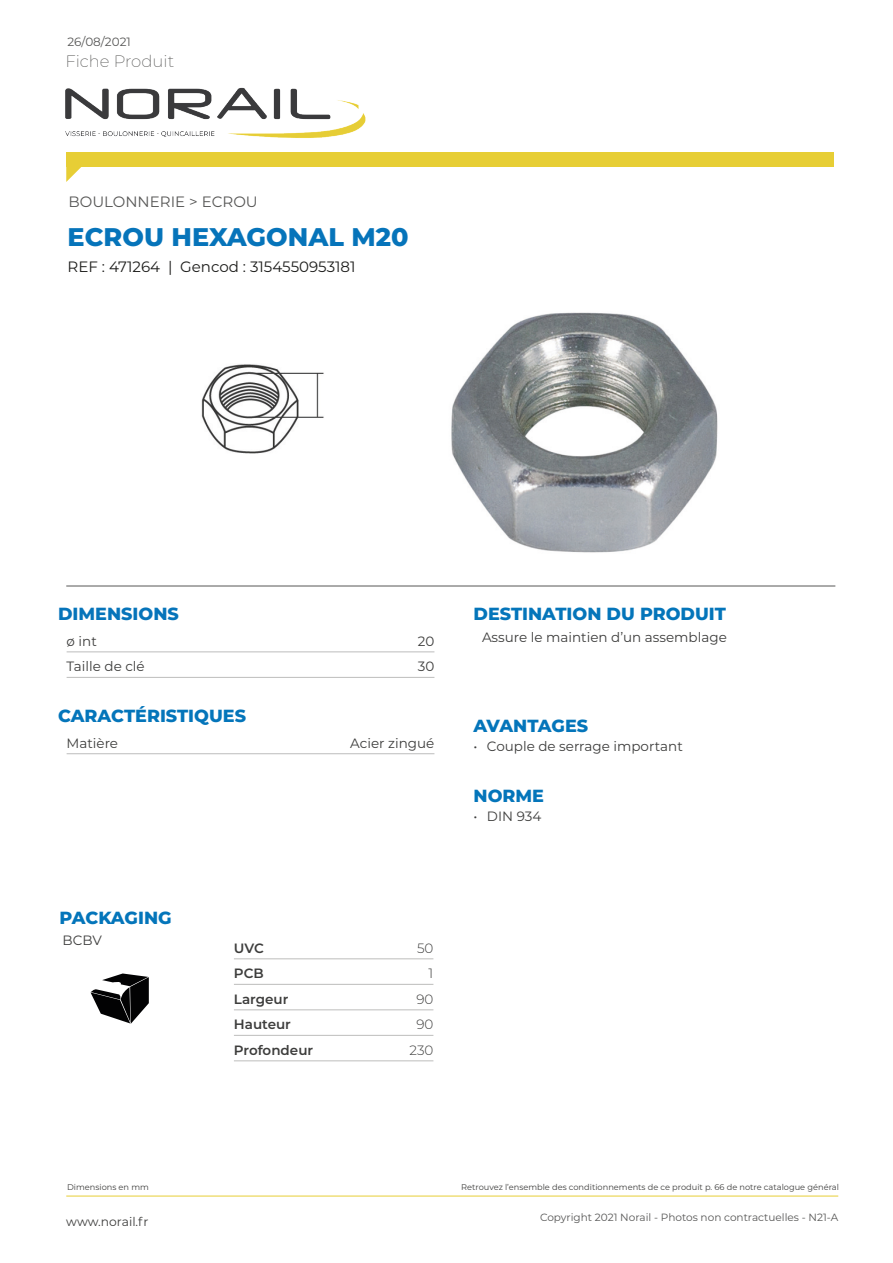
<style>
.page{position:relative;width:893px;height:1263px;background:#fff}
.page>*{position:absolute;margin:0;border:0;box-sizing:border-box;transform-origin:0 0}
.t1{font:800 25.5px "Montserrat";color:#0674ba}
.t2{font:800 17.55px "Montserrat";color:#0475ba}
.t3{font:800 17.55px "Montserrat";color:#0674ba}
.t4{font:200 16.5px "Montserrat";color:#575756}
.t5{font:15px "Montserrat";color:#1d1d1b}
.t6{font:15px "Montserrat";color:#575756}
.t7{font:13.5px "Montserrat";color:#3d3d3c}
.t8{font:600 13.5px "Montserrat";color:#3d3d3c}
.t9{font:300 13.5px "Montserrat";color:#3d3d3c}
.t10{font:12.3px "Montserrat";color:#3d3d3c}
.t11{font:12px "Montserrat";color:#575756}
.t12{font:10.5px "Montserrat";color:#575756}
.t13{font:8.25px "Montserrat";color:#3d3d3c}
</style>
<div class="page">
<div style="left:66px;top:152px;width:767px;height:15px;background:#e7ce35"></div>
<svg style="left:66px;top:167px;width:15px;height:15px"></svg>
<img style="left:65px;top:87px;width:301px;height:51px">
<hr style="left:66px;top:586px;width:769px;height:1px;background:#575756">
<hr style="left:66px;top:1196px;width:772px;height:1px;background:#e7ce35">
<hr style="left:67px;top:651px;width:367px;height:1px;background:#bdbdbc">
<hr style="left:67px;top:677px;width:367px;height:1px;background:#bdbdbc">
<hr style="left:67px;top:753px;width:367px;height:1px;background:#bdbdbc">
<hr style="left:234px;top:958px;width:199px;height:1px;background:#bdbdbc">
<hr style="left:234px;top:984px;width:199px;height:1px;background:#bdbdbc">
<hr style="left:234px;top:1009px;width:199px;height:1px;background:#bdbdbc">
<hr style="left:234px;top:1035px;width:199px;height:1px;background:#bdbdbc">
<hr style="left:234px;top:1060px;width:199px;height:1px;background:#bdbdbc">
<svg style="left:91px;top:973px;width:58px;height:51px"></svg>
<img style="left:451px;top:312px;width:267px;height:241px">
<img style="left:201px;top:364px;width:123px;height:90px">
<p class="t11" style="left:67px;top:33px;width:65px">26/08/2021</p>
<p class="t4" style="left:65px;top:50px;width:110px">Fiche Produit</p>
<p class="t6" style="left:68px;top:192px;width:191px">BOULONNERIE &gt; ECROU</p>
<p class="t1" style="left:68px;top:219px;width:342px">ECROU HEXAGONAL M20</p>
<p class="t5" style="left:68px;top:256px;width:289px">REF : 471264 | Gencod : 3154550953181</p>
<p class="t3" style="left:58px;top:601px;width:122px">DIMENSIONS</p>
<p class="t7" style="left:67px;top:632px;width:32px">ø int</p>
<p class="t7" style="left:418px;top:632px;width:18px">20</p>
<p class="t7" style="left:67px;top:657px;width:80px">Taille de clé</p>
<p class="t7" style="left:418px;top:657px;width:18px">30</p>
<p class="t2" style="left:58px;top:703px;width:189px">CARACTÉRISTIQUES</p>
<p class="t7" style="left:67px;top:734px;width:53px">Matière</p>
<p class="t7" style="left:350px;top:734px;width:86px">Acier zingué</p>
<p class="t2" style="left:60px;top:904px;width:114px">PACKAGING</p>
<p class="t7" style="left:63px;top:930px;width:41px">BCBV</p>
<p class="t8" style="left:234px;top:938px;width:32px">UVC</p>
<p class="t9" style="left:417px;top:939px;width:18px">50</p>
<p class="t8" style="left:234px;top:964px;width:31px">PCB</p>
<p class="t9" style="left:429px;top:964px;width:6px">1</p>
<p class="t8" style="left:234px;top:989px;width:56px">Largeur</p>
<p class="t9" style="left:416px;top:990px;width:19px">90</p>
<p class="t8" style="left:234px;top:1015px;width:59px">Hauteur</p>
<p class="t9" style="left:416px;top:1015px;width:19px">90</p>
<p class="t8" style="left:234px;top:1040px;width:81px">Profondeur</p>
<p class="t9" style="left:409px;top:1041px;width:26px">230</p>
<p class="t2" style="left:474px;top:601px;width:254px">DESTINATION DU PRODUIT</p>
<p class="t7" style="left:482px;top:628px;width:246px">Assure le maintien d’un assemblage</p>
<p class="t2" style="left:474px;top:712px;width:116px">AVANTAGES</p>
<p class="t7" style="left:474px;top:737px;width:211px">• Couple de serrage important</p>
<p class="t2" style="left:474px;top:783px;width:72px">NORME</p>
<p class="t7" style="left:474px;top:807px;width:69px">• DIN 934</p>
<p class="t13" style="left:67px;top:1182px;width:83px">Dimensions en mm</p>
<p class="t13" style="left:461px;top:1182px;width:379px">Retrouvez l’ensemble des conditionnements de ce produit p. 66 de notre catalogue général</p>
<p class="t10" style="left:66px;top:1213px;width:84px">www.norail.fr</p>
<p class="t12" style="left:540px;top:1209px;width:300px">Copyright 2021 Norail - Photos non contractuelles - N21-A</p>
</div>
